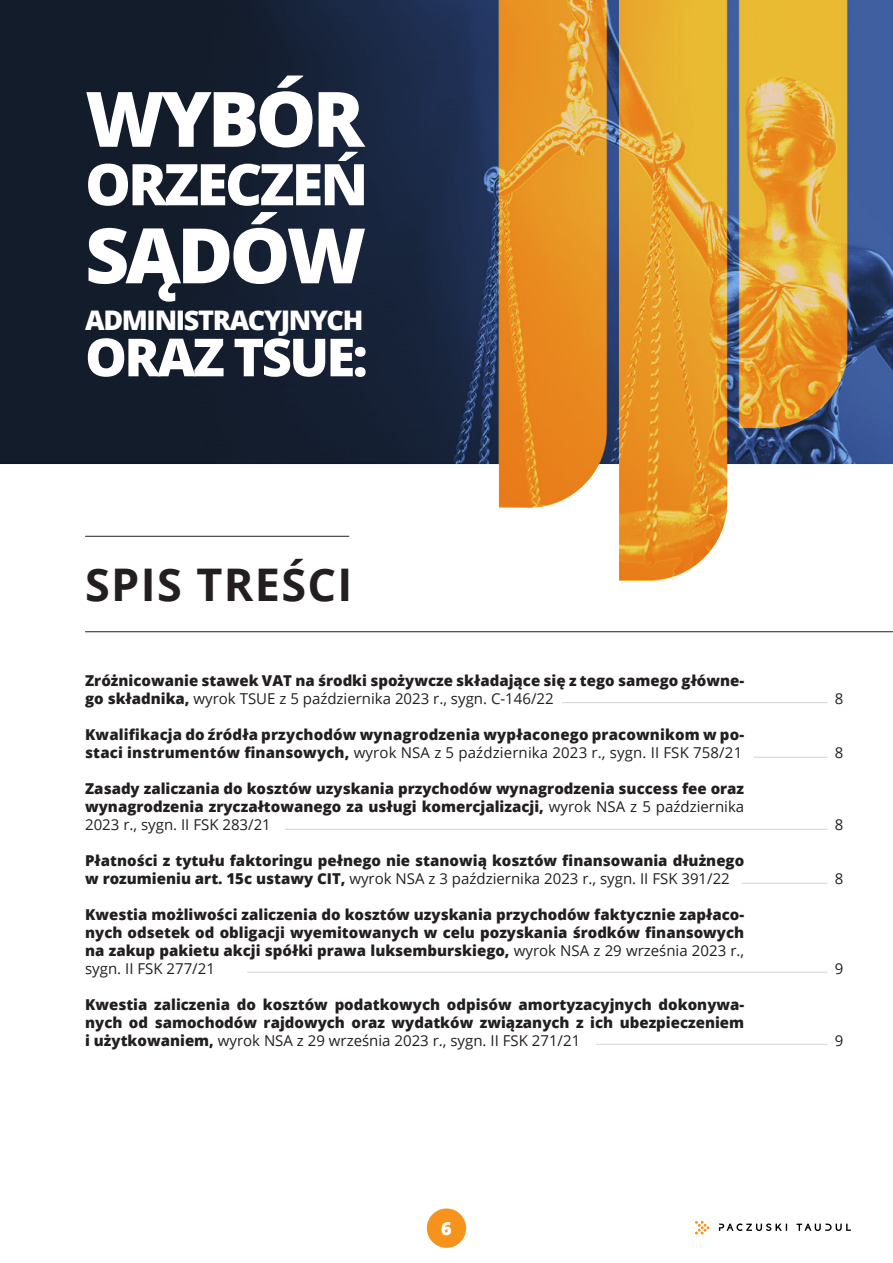
<style>
.page{position:relative;width:893px;height:1263px;background:#fff}
.page>*{position:absolute;margin:0;border:0;box-sizing:border-box;transform-origin:0 0}
.t1{font:800 76.5px "Open Sans";letter-spacing:-.05em;color:#fff}
.t2{font:800 57.45px "Open Sans";letter-spacing:-.05em;color:#fff}
.t3{font:800 52.5px "Open Sans";letter-spacing:-.05em;color:#fff}
.t4{font:700 45px "Open Sans";letter-spacing:.03em;color:#231f20}
.t5{font:800 27px "Open Sans";letter-spacing:-.05em;color:#fff}
.t6{font:800 18px "Open Sans";color:#fff}
.t7{font:800 15px/18px "Open Sans";color:#231f20;text-align:justify}
.t8{font:800 15px/18px "Open Sans";color:#231f20}
.t9{font:15px "Open Sans";color:#231f20}
.s1{font-weight:400}
</style>
<div class="page">
<img style="left:0;top:0;width:893px;height:463px">
<img style="left:499px;top:0;width:348px;height:580px">
<div style="left:427px;top:1208px;width:39px;height:40px;background:#f7931d;border-radius:50%"></div>
<svg style="left:719px;top:1223px;width:132px;height:8px"></svg>
<svg style="left:695px;top:1221px;width:14px;height:13px"></svg>
<hr style="left:85px;top:536px;width:264px;height:1px;background:#231f20">
<hr style="left:85px;top:631px;width:808px;height:1px;background:#231f20">
<hr style="left:754px;top:757px;width:73px;height:1px;background:#231f20">
<hr style="left:285px;top:829px;width:542px;height:1px;background:#231f20">
<hr style="left:742px;top:883px;width:85px;height:1px;background:#231f20">
<hr style="left:596px;top:1044px;width:231px;height:1px;background:#231f20">
<hr style="left:247px;top:972px;width:580px;height:1px;background:#231f20">
<hr style="left:562px;top:702px;width:265px;height:1px;background:#231f20">
<h1 class="t1" style="left:85px;top:61px;width:281px">WYBÓR</h1>
<h2 class="t2" style="left:85px;top:141px;width:285px">ORZECZEŃ</h2>
<h1 class="t1" style="left:85px;top:197px;width:282px">SĄDÓW</h1>
<h3 class="t5" style="left:85px;top:299px;width:280px">ADMINISTRACYJNYCH</h3>
<h3 class="t3" style="left:85px;top:317px;width:284px">ORAZ TSUE:</h3>
<h3 class="t4" style="left:85px;top:552px;width:269px">SPIS TREŚCI</h3>
<p class="t8" style="left:85px;top:670px;width:661px">Zróżnicowanie stawek VAT na środki spożywcze składające się z tego samego główne&shy;go składnika, <span class="s1">wyrok TSUE z 5 października 2023 r., sygn. C-146/22</span></p>
<p class="t8" style="left:85px;top:724px;width:660px">Kwalifikacja do źródła przychodów wynagrodzenia wypłaconego pracownikom w po&shy;staci instrumentów finansowych, <span class="s1">wyrok NSA z 5 października 2023 r., sygn. II FSK 758/21</span></p>
<p class="t7" style="left:85px;top:778px;width:661px">Zasady zaliczania do kosztów uzyskania przychodów wynagrodzenia success fee oraz wynagrodzenia zryczałtowanego za usługi komercjalizacji, <span class="s1">wyrok NSA z 5 października 2023 r., sygn. II FSK 283/21</span></p>
<p class="t7" style="left:85px;top:850px;width:661px">Płatności z tytułu faktoringu pełnego nie stanowią kosztów finansowania dłużnego w rozumieniu art. 15c ustawy CIT, <span class="s1">wyrok NSA z 3 października 2023 r., sygn. II FSK 391/22</span></p>
<p class="t7" style="left:85px;top:904px;width:661px">Kwestia możliwości zaliczenia do kosztów uzyskania przychodów faktycznie zapłaco&shy;nych odsetek od obligacji wyemitowanych w celu pozyskania środków finansowych na zakup pakietu akcji spółki prawa luksemburskiego, <span class="s1">wyrok NSA z 29 września 2023 r., sygn. II FSK 277/21</span></p>
<p class="t8" style="left:85px;top:994px;width:661px;text-align:justify">Kwestia zaliczenia do kosztów podatkowych odpisów amortyzacyjnych dokonywa&shy;nych od samochodów rajdowych oraz wydatków związanych z ich ubezpieczeniem i użytkowaniem, <span class="s1">wyrok NSA z 29 września 2023 r., sygn. II FSK 271/21</span></p>
<p class="t6" style="left:441px;top:1214px;width:12px">6</p>
<p class="t9" style="left:835px;top:688px;width:10px">8</p>
<p class="t9" style="left:835px;top:742px;width:10px">8</p>
<p class="t9" style="left:835px;top:814px;width:10px">8</p>
<p class="t9" style="left:835px;top:868px;width:10px">8</p>
<p class="t9" style="left:835px;top:958px;width:10px">9</p>
<p class="t9" style="left:835px;top:1030px;width:10px">9</p>
</div>
